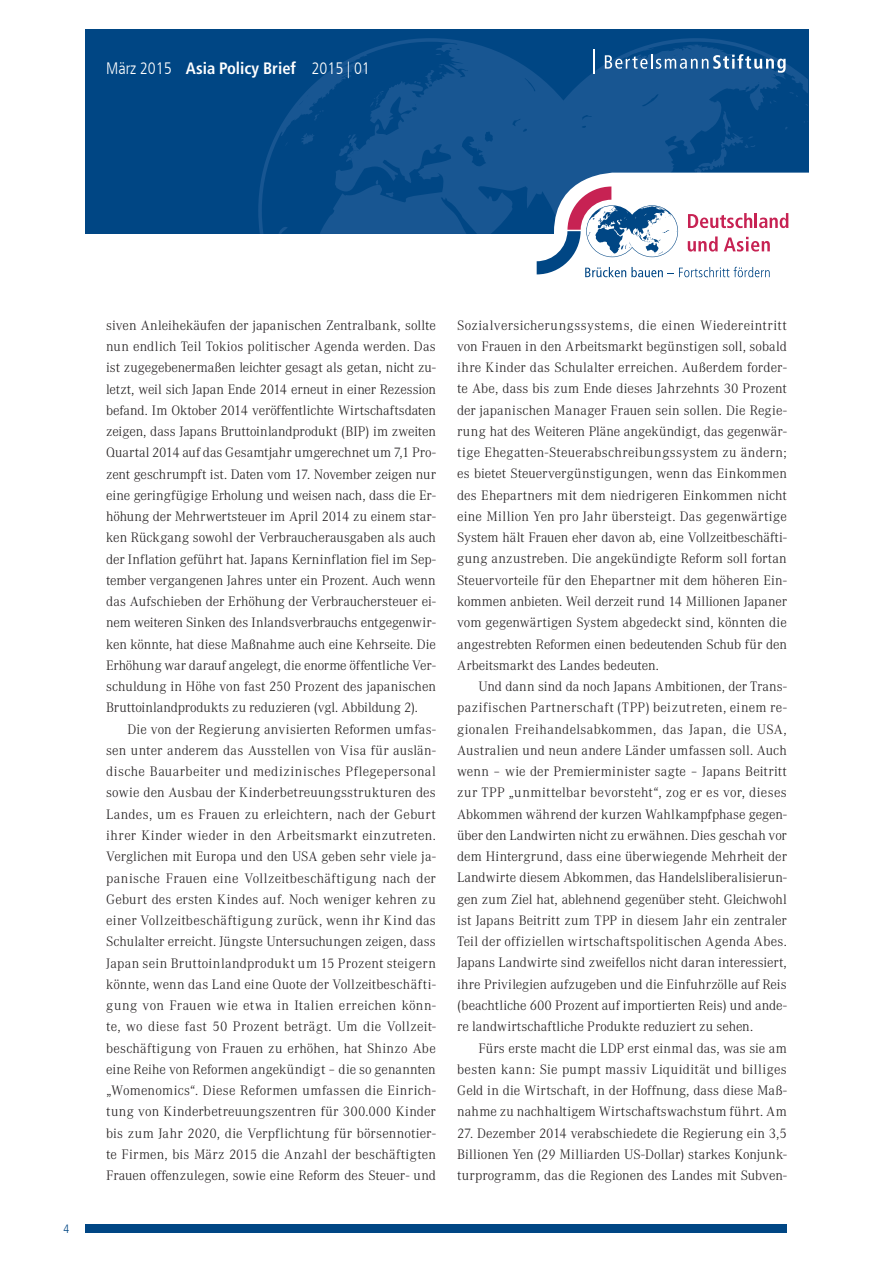
<style>
.page{position:relative;width:893px;height:1263px;background:#fff}
.page>*{position:absolute;margin:0;border:0;box-sizing:border-box;transform-origin:0 0}
.t1{font:300 condensed 16.5px "Frutiger LT Com";color:#fff}
.t2{font:300 13.5px/21.3px "Corporate ABQ";color:#231f20;text-align:justify}
.t3{font:300 condensed 12px "Frutiger LT Com";color:#004684}
.s1{font-weight:700}
</style>
<div class="page">
<div style="left:85px;top:1225px;width:701px;height:8px;background:#004684"></div>
<div style="left:85px;top:30px;width:723px;height:204px;background:#004684"></div>
<svg style="left:258px;top:38px;width:550px;height:196px"></svg>
<svg style="left:470px;top:59px;width:329px;height:175px;fill:#185692"></svg>
<svg style="left:605px;top:54px;width:180px;height:24px"></svg>
<hr style="left:592px;top:50px;width:2px;height:24px;background:#fff">
<svg style="left:536px;top:92px;width:273px;height:186px"></svg>
<p class="t1" style="left:106px;top:59px;width:265px">März 2015 <span class="s1">Asia Policy Brief</span> 2015 | 01</p>
<p class="t3" style="left:64px;top:1222px;width:7px">4</p>
<p class="t2" style="left:106px;top:316px;width:331px">siven Anleihekäufen der japanischen Zentralbank, sollte nun endlich Teil Tokios politischer Agenda werden. Das ist zugegebenermaßen leichter gesagt als getan, nicht zu&shy;letzt, weil sich Japan Ende 2014 erneut in einer Rezession befand. Im Oktober 2014 veröffentlichte Wirtschaftsdaten zeigen, dass Japans Bruttoinlandprodukt (BIP) im zweiten Quartal 2014 auf das Gesamtjahr umgerechnet um 7,1 Pro&shy;zent geschrumpft ist. Daten vom 17. November zeigen nur eine geringfügige Erholung und weisen nach, dass die Er&shy;höhung der Mehrwertsteuer im April 2014 zu einem star&shy;ken Rückgang sowohl der Verbraucherausgaben als auch der Inflation geführt hat. Japans Kerninflation fiel im Sep&shy;tember vergangenen Jahres unter ein Prozent. Auch wenn das Aufschieben der Erhöhung der Verbrauchersteuer ei&shy;nem weiteren Sinken des Inlandsverbrauchs entgegenwir&shy;ken könnte, hat diese Maßnahme auch eine Kehrseite. Die Erhöhung war darauf angelegt, die enorme öffentliche Ver&shy;schuldung in Höhe von fast 250 Prozent des japanischen Bruttoinlandprodukts zu reduzieren (vgl. Abbildung 2).</p>
<p class="t2" style="left:106px;top:720px;width:331px;text-indent:21px">Die von der Regierung anvisierten Reformen umfas&shy;sen unter anderem das Ausstellen von Visa für auslän&shy;dische Bauarbeiter und medizinisches Pflegepersonal sowie den Ausbau der Kinderbetreuungsstrukturen des Landes, um es Frauen zu erleichtern, nach der Geburt ihrer Kinder wieder in den Arbeitsmarkt einzutreten.<br>Verglichen mit Europa und den USA geben sehr viele ja&shy;panische Frauen eine Vollzeitbeschäftigung nach der Geburt des ersten Kindes auf. Noch weniger kehren zu einer Vollzeitbeschäftigung zurück, wenn ihr Kind das Schulalter erreicht. Jüngste Untersuchungen zeigen, dass Japan sein Bruttoinlandprodukt um 15 Prozent steigern könnte, wenn das Land eine Quote der Vollzeitbeschäfti&shy;gung von Frauen wie etwa in Italien erreichen könn&shy;te, wo diese fast 50 Prozent beträgt. Um die Vollzeit&shy;beschäftigung von Frauen zu erhöhen, hat Shinzo Abe eine Reihe von Reformen angekündigt – die so genannten „Womenomics“. Diese Reformen umfassen die Einrich&shy;tung von Kinderbetreuungszentren für 300.000 Kinder bis zum Jahr 2020, die Verpflichtung für börsennotier&shy;te Firmen, bis März 2015 die Anzahl der beschäftigten Frauen offenzulegen, sowie eine Reform des Steuer- und</p>
<p class="t2" style="left:457px;top:316px;width:331px">Sozialversicherungssystems, die einen Wiedereintritt von Frauen in den Arbeitsmarkt begünstigen soll, sobald ihre Kinder das Schulalter erreichen. Außerdem forder&shy;te Abe, dass bis zum Ende dieses Jahrzehnts 30 Prozent der japanischen Manager Frauen sein sollen. Die Regie&shy;rung hat des Weiteren Pläne angekündigt, das gegenwär&shy;tige Ehegatten-Steuerabschreibungssystem zu ändern; es bietet Steuervergünstigungen, wenn das Einkommen des Ehepartners mit dem niedrigeren Einkommen nicht eine Million Yen pro Jahr übersteigt. Das gegenwärtige System hält Frauen eher davon ab, eine Vollzeitbeschäfti&shy;gung anzustreben. Die angekündigte Reform soll fortan Steuervorteile für den Ehepartner mit dem höheren Ein&shy;kommen anbieten. Weil derzeit rund 14 Millionen Japaner vom gegenwärtigen System abgedeckt sind, könnten die angestrebten Reformen einen bedeutenden Schub für den Arbeitsmarkt des Landes bedeuten.</p>
<p class="t2" style="left:457px;top:677px;width:331px;text-indent:21px">Und dann sind da noch Japans Ambitionen, der Trans&shy;pazifischen Partnerschaft (TPP) beizutreten, einem re&shy;gionalen Freihandelsabkommen, das Japan, die USA, Australien und neun andere Länder umfassen soll. Auch wenn – wie der Premierminister sagte – Japans Beitritt zur TPP „unmittelbar bevorsteht“, zog er es vor, dieses Abkommen während der kurzen Wahlkampfphase gegen&shy;über den Landwirten nicht zu erwähnen. Dies geschah vor dem Hintergrund, dass eine überwiegende Mehrheit der Landwirte diesem Abkommen, das Handelsliberalisierun&shy;gen zum Ziel hat, ablehnend gegenüber steht. Gleichwohl ist Japans Beitritt zum TPP in diesem Jahr ein zentraler Teil der offiziellen wirtschaftspolitischen Agenda Abes.<br>Japans Landwirte sind zweifellos nicht daran interessiert, ihre Privilegien aufzugeben und die Einfuhrzölle auf Reis (beachtliche 600 Prozent auf importierten Reis) und ande&shy;re landwirtschaftliche Produkte reduziert zu sehen.</p>
<p class="t2" style="left:457px;top:1038px;width:331px;text-indent:21px">Fürs erste macht die LDP erst einmal das, was sie am besten kann: Sie pumpt massiv Liquidität und billiges Geld in die Wirtschaft, in der Hoffnung, dass diese Maß&shy;nahme zu nachhaltigem Wirtschaftswachstum führt. Am</p>
<p class="t2" style="left:457px;top:1124px;width:331px">27. Dezember 2014 verabschiedete die Regierung ein 3,5<br>Billionen Yen (29 Milliarden US-Dollar) starkes Konjunk&shy;turprogramm, das die Regionen des Landes mit Subven-</p>
</div>
